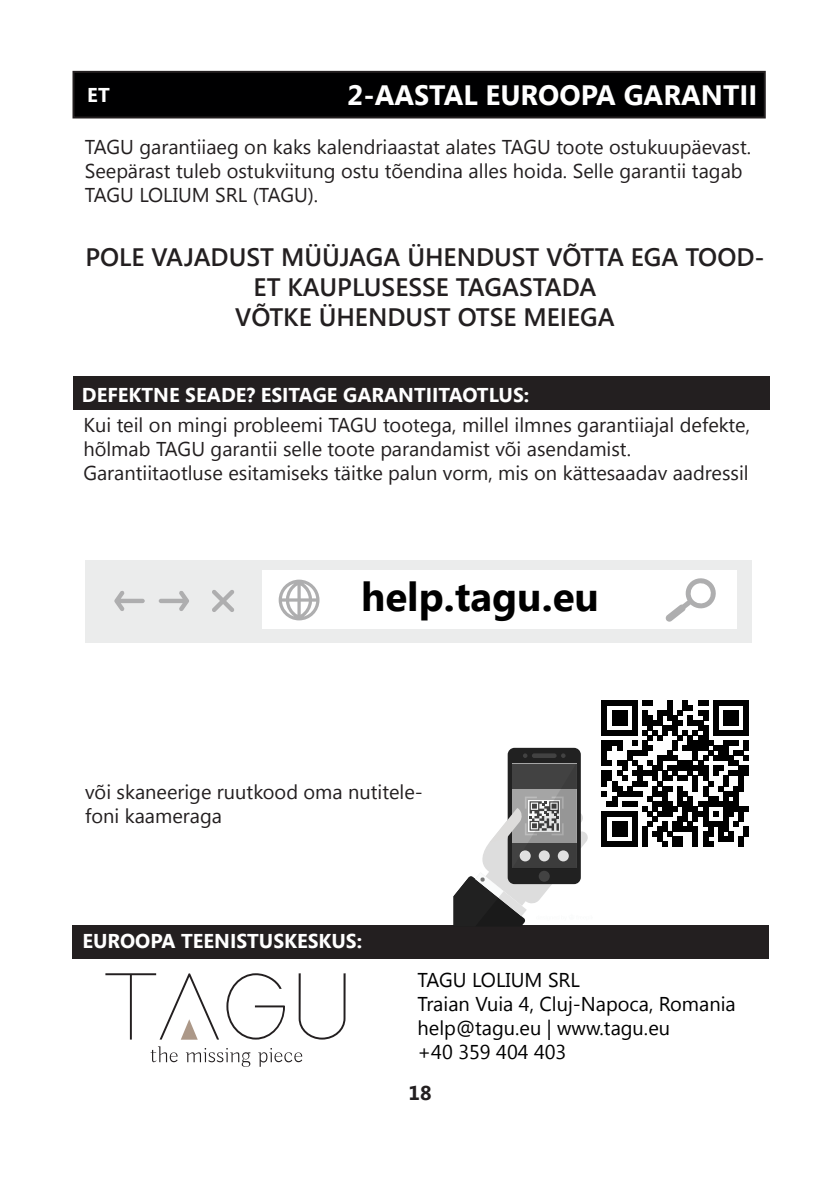
<style>
.page{position:relative;width:840px;height:1191px;background:#fff}
.page>*{position:absolute;margin:0;border:0;box-sizing:border-box;transform-origin:0 0}
.t1{font:700 40.4px "Segoe UI";color:#000}
.t2{font:700 28px "Segoe UI";color:#fff}
.t3{font:600 25.2px/30.2px "Segoe UI";color:#231f20;text-align:center}
.t4{font:20px/24px "Segoe UI";color:#231f20}
.t5{font:20px/24px "Segoe UI";color:#000001}
.t6{font:700 20px "Segoe UI";color:#fff}
.t7{font:700 20px "Segoe UI";color:#231f20}
</style>
<div class="page">
<div style="left:73px;top:376px;width:696px;height:34px;background:#231f20"></div>
<div style="left:73px;top:72px;width:691px;height:45px;background:#000001"></div>
<div style="left:72px;top:71px;width:693px;height:47px;border:2px solid #231f20"></div>
<svg style="left:226px;top:973px;width:59px;height:66px"></svg>
<svg style="left:298px;top:973px;width:47px;height:66px"></svg>
<svg style="left:105px;top:973px;width:114px;height:66px"></svg>
<svg style="left:150px;top:1046px;width:27px;height:16px"></svg>
<svg style="left:186px;top:1048px;width:64px;height:18px"></svg>
<svg style="left:258px;top:1048px;width:44px;height:18px"></svg>
<div style="left:72px;top:925px;width:696px;height:34px;background:#231f20"></div>
<div style="left:85px;top:560px;width:666px;height:82px;background:#ebecec"></div>
<svg style="left:114px;top:591px;width:31px;height:20px"></svg>
<svg style="left:159px;top:591px;width:30px;height:20px"></svg>
<svg style="left:212px;top:590px;width:22px;height:22px"></svg>
<div style="left:262px;top:571px;width:474px;height:58px;background:#fff"></div>
<svg style="left:665px;top:578px;width:51px;height:44px"></svg>
<svg style="left:278px;top:579px;width:41px;height:41px"></svg>
<svg style="left:601px;top:700px;width:147px;height:146px"></svg>
<div style="left:507px;top:748px;width:73px;height:136px;background:#212121;border-radius:7px"></div>
<svg style="left:453px;top:753px;width:135px;height:172px"></svg>
<p class="t6" style="left:87px;top:81px;width:24px">ET</p>
<p class="t2" style="left:347px;top:75px;width:411px">2-AASTAL EUROOPA GARANTII</p>
<p class="t4" style="left:85px;top:134px;width:667px">TAGU garantiiaeg on kaks kalendriaastat alates TAGU toote ostukuupäevast.<br>Seepärast tuleb ostukviitung ostu tõendina alles hoida. Selle garantii tagab<br>TAGU LOLIUM SRL (TAGU).</p>
<p class="t3" style="left:85px;top:242px;width:680px">POLE VAJADUST MÜÜJAGA ÜHENDUST VÕTTA EGA TOOD-<br>ET KAUPLUSESSE TAGASTADA</p>
<p class="t3" style="left:235px;top:302px;width:381px">VÕTKE ÜHENDUST OTSE MEIEGA</p>
<p class="t6" style="left:82px;top:381px;width:448px">DEFEKTNE SEADE? ESITAGE GARANTIITAOTLUS:</p>
<p class="t4" style="left:83px;top:412px;width:667px">Kui teil on mingi probleemi TAGU tootega, millel ilmnes garantiiajal defekte, hõlmab TAGU garantii selle toote parandamist või asendamist.</p>
<p class="t4" style="left:83px;top:460px;width:666px">Garantiitaotluse esitamiseks täitke palun vorm, mis on kättesaadav aadressil</p>
<h1 class="t1" style="left:361px;top:568px;width:239px">help.tagu.eu</h1>
<p class="t4" style="left:85px;top:778px;width:339px">või skaneerige ruutkood oma nutitele&shy;foni kaameraga</p>
<p class="t6" style="left:82px;top:926px;width:281px">EUROOPA TEENISTUSKESKUS:</p>
<p class="t5" style="left:417px;top:966px;width:319px">TAGU LOLIUM SRL<br>Traian Vuia 4, Cluj-Napoca, Romania help@tagu.eu | www.tagu.eu<br>+40 359 404 403</p>
<p class="t7" style="left:408px;top:1078px;width:24px">18</p>
</div>
